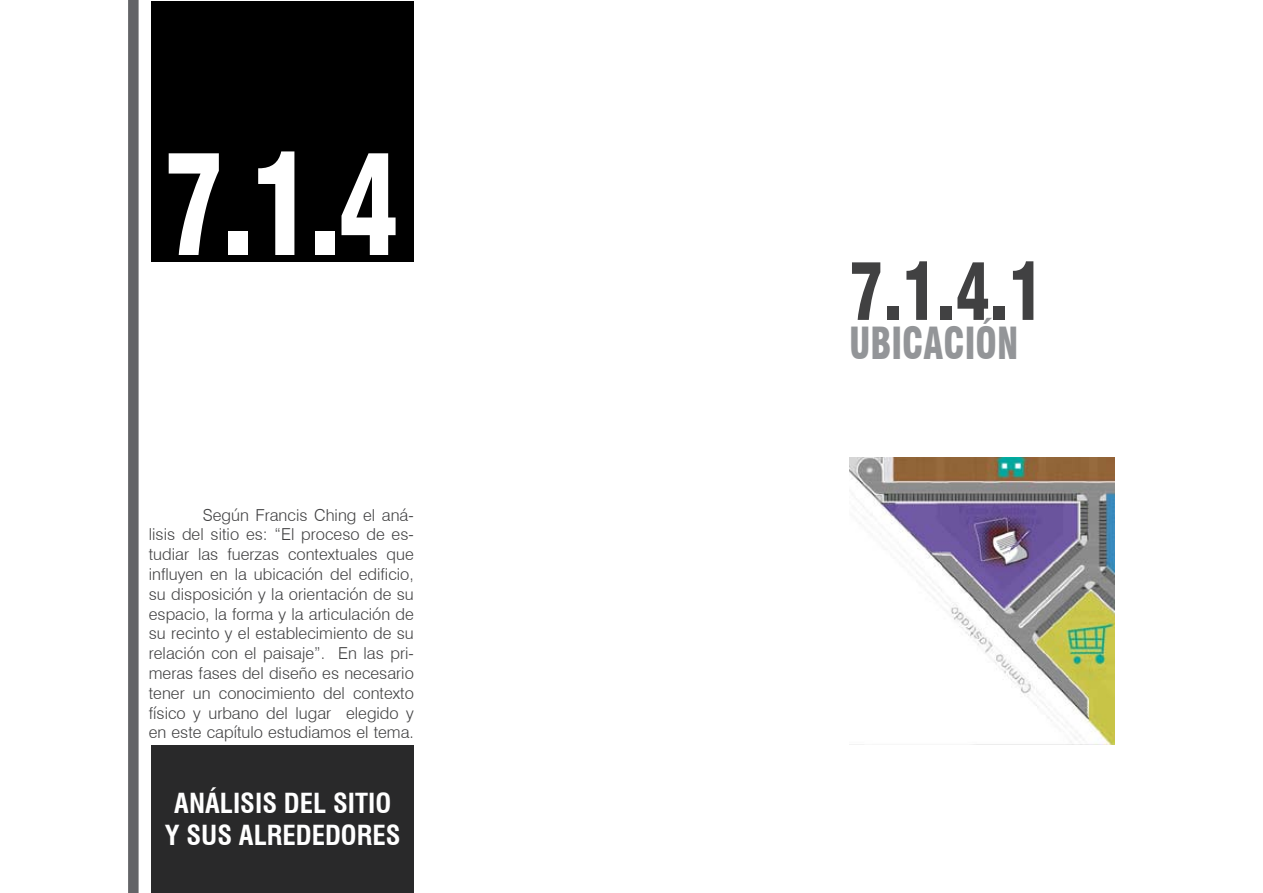
<style>
.page{position:relative;width:1263px;height:893px;background:#fff}
.page>*{position:absolute;margin:0;border:0;box-sizing:border-box;transform-origin:0 0}
.t1{font:900 condensed 136.8px "Swiss 721 BT";color:#fff;scale:.83 1}
.t2{font:900 condensed 77.4px "Swiss 721 BT";color:#414142;scale:.83 1}
.t3{font:900 condensed 43.2px "Swiss 721 BT";color:#939598;scale:.83 1}
.t4{font:700 condensed 27px/32.4px "Swiss 721 BT";color:#fff;text-align:center}
.t5{font:300 16.5px/19.8px "Swiss 721 BT";color:#414142;text-align:justify}
</style>
<div class="page">
<div style="left:151px;top:2px;width:263px;height:260px;background:#000"></div>
<div style="left:151px;top:746px;width:263px;height:147px;background:#29292a"></div>
<div style="left:128px;top:0;width:11px;height:893px;background:#636467"></div>
<img style="left:849px;top:457px;width:265px;height:287px">
<h1 class="t1" style="left:164px;top:123px;width:285px">7.1.4</h1>
<p class="t5" style="left:149px;top:505px;width:267px;text-indent:54px">Según Francis Ching el aná&shy;lisis del sitio es: “El proceso de es&shy;tudiar las fuerzas contextuales que influyen en la ubicación del edificio, su disposición y la orientación de su espacio, la forma y la articulación de su recinto y el establecimiento de su relación con el paisaje”. En las pri&shy;meras fases del diseño es necesario tener un conocimiento del contexto físico y urbano del lugar elegido y en este capítulo estudiamos el tema.</p>
<h3 class="t4" style="left:165px;top:787px;width:237px">ANÁLISIS DEL SITIO<br>Y SUS ALREDEDORES</h3>
<h2 class="t2" style="left:849px;top:245px;width:235px">7.1.4.1</h2>
<h3 class="t3" style="left:849px;top:317px;width:205px">UBICACIÓN</h3>
</div>
